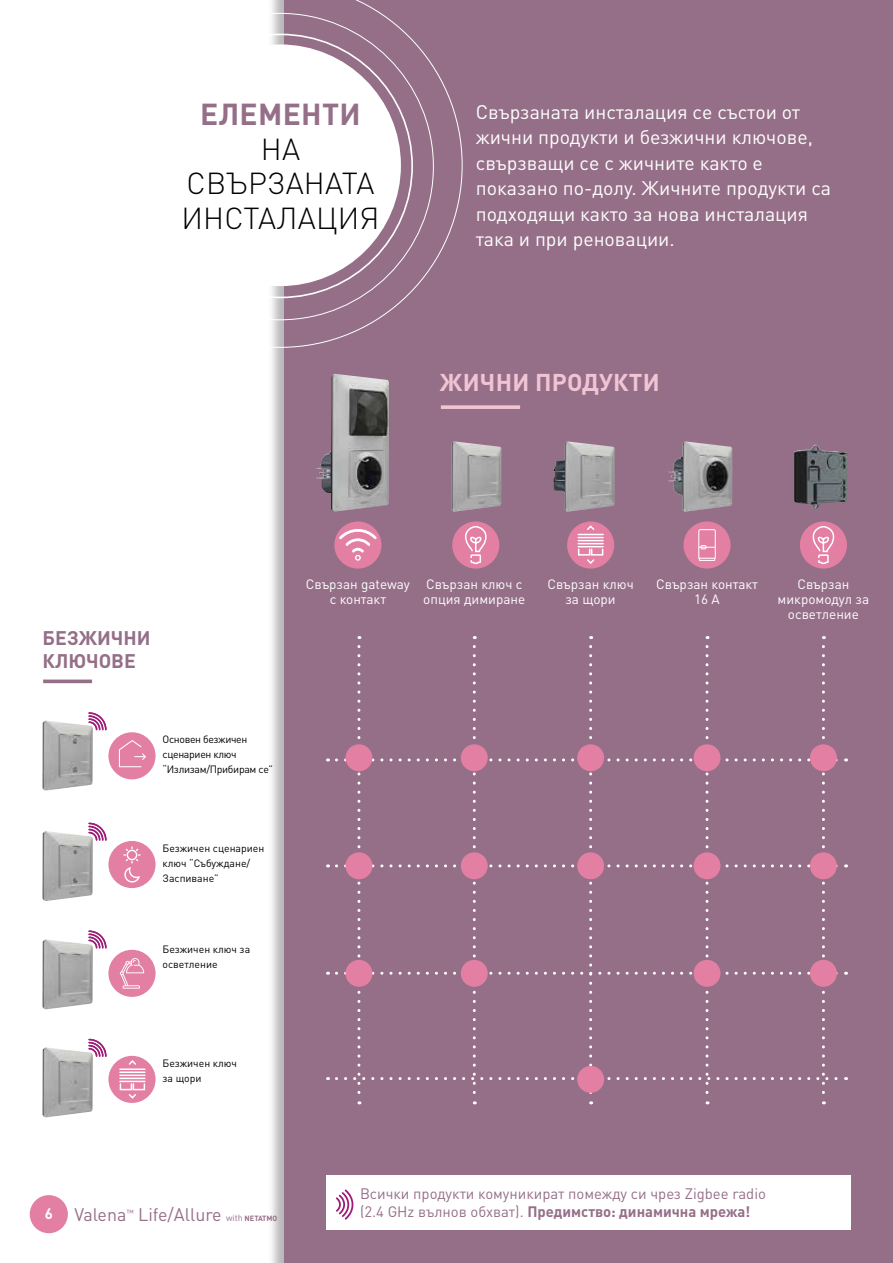
<style>
.page{position:relative;width:893px;height:1263px;background:#fff}
.page>*{position:absolute;margin:0;border:0;box-sizing:border-box;transform-origin:0 0}
.t1{font:300 30px/34.5px "DIN Pro";letter-spacing:.01em;color:#000;text-align:center}
.t2{font:700 30px "DIN Pro";letter-spacing:.01em;color:#956f88}
.t3{font:700 24px "DIN Pro";letter-spacing:.01em;color:#f1c4d4}
.t4{font:19.5px/25.5px "DIN Pro";color:#fff}
.t5{font:700 19.5px/22.5px "DIN Pro";color:#956f88}
.t6{font:18px "DIN Pro";color:#956f88}
.t7{font:15px/18px "DIN Pro";color:#956f88}
.t8{font:13.5px/15px "DIN Pro";color:#fff;text-align:center}
.t9{font:10.5px/15px "DIN Pro";color:#000}
.t10{font:10.5px/15px "DIN Pro";letter-spacing:-.03em;color:#000}
.t11{font:700 7.5px "DIN Pro";color:#956f88}
.s1{font-weight:700;font-size:15px;color:#fff}
.s2{font-weight:400;font-size:9px}
.s3{font-weight:700}
</style>
<div class="page">
<div style="left:285px;top:0;width:608px;height:1263px;background:#956f88"></div>
<svg style="left:336px;top:646px;width:510px;height:458px"></svg>
<div style="left:334px;top:521px;width:47px;height:48px;background:#e27fa3;border-radius:50%"></div>
<svg style="left:339px;top:529px;width:37px;height:32px"></svg>
<div style="left:452px;top:521px;width:47px;height:48px;background:#e27fa3;border-radius:50%"></div>
<svg style="left:465px;top:526px;width:22px;height:39px"></svg>
<div style="left:800px;top:521px;width:47px;height:48px;background:#e27fa3;border-radius:50%"></div>
<svg style="left:812px;top:526px;width:23px;height:39px"></svg>
<div style="left:567px;top:521px;width:47px;height:48px;background:#e27fa3;border-radius:50%"></div>
<svg style="left:577px;top:524px;width:27px;height:41px"></svg>
<div style="left:683px;top:521px;width:48px;height:48px;background:#e27fa3;border-radius:50%"></div>
<svg style="left:698px;top:529px;width:18px;height:32px"></svg>
<img style="left:451px;top:441px;width:50px;height:71px">
<img style="left:553px;top:441px;width:62px;height:71px">
<img style="left:668px;top:441px;width:64px;height:71px">
<img style="left:794px;top:445px;width:53px;height:64px">
<svg style="left:441px;top:405px;width:79px;height:4px"></svg>
<svg style="left:43px;top:679px;width:49px;height:4px"></svg>
<div style="left:108px;top:1056px;width:48px;height:47px;background:#e27fa3;border-radius:50%"></div>
<svg style="left:118px;top:1059px;width:28px;height:41px"></svg>
<svg style="left:88px;top:1038px;width:19px;height:19px"></svg>
<div style="left:577px;top:1066px;width:27px;height:27px;background:#e27fa3;border-radius:50%"></div>
<svg style="left:88px;top:712px;width:19px;height:19px"></svg>
<div style="left:108px;top:732px;width:48px;height:47px;background:#e27fa3;border-radius:50%"></div>
<svg style="left:119px;top:740px;width:27px;height:27px"></svg>
<div style="left:810px;top:744px;width:27px;height:27px;background:#e27fa3;border-radius:50%"></div>
<div style="left:694px;top:744px;width:26px;height:27px;background:#e27fa3;border-radius:50%"></div>
<div style="left:577px;top:744px;width:27px;height:27px;background:#e27fa3;border-radius:50%"></div>
<div style="left:461px;top:744px;width:27px;height:27px;background:#e27fa3;border-radius:50%"></div>
<div style="left:345px;top:744px;width:27px;height:27px;background:#e27fa3;border-radius:50%"></div>
<div style="left:108px;top:841px;width:48px;height:47px;background:#e27fa3;border-radius:50%"></div>
<svg style="left:123px;top:846px;width:18px;height:36px"></svg>
<svg style="left:88px;top:822px;width:19px;height:19px"></svg>
<div style="left:810px;top:852px;width:27px;height:27px;background:#e27fa3;border-radius:50%"></div>
<div style="left:694px;top:852px;width:26px;height:27px;background:#e27fa3;border-radius:50%"></div>
<div style="left:577px;top:852px;width:27px;height:27px;background:#e27fa3;border-radius:50%"></div>
<div style="left:461px;top:852px;width:27px;height:27px;background:#e27fa3;border-radius:50%"></div>
<div style="left:345px;top:852px;width:27px;height:27px;background:#e27fa3;border-radius:50%"></div>
<div style="left:108px;top:950px;width:48px;height:47px;background:#e27fa3;border-radius:50%"></div>
<svg style="left:120px;top:958px;width:24px;height:31px"></svg>
<svg style="left:88px;top:930px;width:19px;height:19px"></svg>
<div style="left:810px;top:960px;width:27px;height:27px;background:#e27fa3;border-radius:50%"></div>
<div style="left:694px;top:960px;width:26px;height:27px;background:#e27fa3;border-radius:50%"></div>
<div style="left:461px;top:960px;width:27px;height:27px;background:#e27fa3;border-radius:50%"></div>
<div style="left:345px;top:960px;width:27px;height:27px;background:#e27fa3;border-radius:50%"></div>
<div style="left:326px;top:1175px;width:524px;height:55px;background:#fff"></div>
<svg style="left:336px;top:1189px;width:18px;height:31px"></svg>
<svg style="left:272px;top:0;width:190px;height:348px"></svg>
<div style="left:159px;top:44px;width:242px;height:242px;background:#fff;border-radius:50%"></div>
<img style="left:316px;top:374px;width:73px;height:138px">
<img style="left:42px;top:720px;width:51px;height:71px">
<img style="left:42px;top:831px;width:51px;height:70px">
<img style="left:42px;top:939px;width:51px;height:70px">
<img style="left:42px;top:1047px;width:51px;height:70px">
<div style="left:30px;top:1195px;width:38px;height:38px;background:#e27fa3;border-radius:50%"></div>
<h1 class="t2" style="left:200px;top:89px;width:162px">ЕЛЕМЕНТИ</h1>
<h1 class="t1" style="left:181px;top:129px;width:200px">НА<br>СВЪРЗАНАТА<br>ИНСТАЛАЦИЯ</h1>
<p class="t4" style="left:476px;top:98px;width:357px">Свързаната инсталация се състои от жични продукти и безжични ключове, свързващи се с жичните както е показано по-долу. Жичните продукти са подходящи както за нова инсталация така и при реновации.</p>
<p class="t3" style="left:440px;top:362px;width:221px">ЖИЧНИ ПРОДУКТИ</p>
<p class="t5" style="left:43px;top:625px;width:110px">БЕЗЖИЧНИ<br>КЛЮЧОВЕ</p>
<p class="t10" style="left:163px;top:732px;width:112px">Основен безжичен сценариен ключ “Излизам/Прибирам се”</p>
<p class="t9" style="left:163px;top:840px;width:103px">Безжичен сценариен ключ “Събуждане/<br>Заспиване”</p>
<p class="t9" style="left:163px;top:942px;width:89px">Безжичен ключ за осветление</p>
<p class="t8" style="left:306px;top:576px;width:106px">Свързан gateway с контакт</p>
<p class="t8" style="left:778px;top:576px;width:93px">Свързан микромодул за осветление</p>
<p class="t8" style="left:423px;top:576px;width:103px;text-align:left">Свързан ключ с опция димиране</p>
<p class="t8" style="left:547px;top:576px;width:88px">Свързан ключ за щори</p>
<p class="t8" style="left:656px;top:576px;width:103px">Свързан контакт<br>16 A</p>
<p class="t9" style="left:163px;top:1055px;width:76px">Безжичен ключ за щори</p>
<p class="t6" style="left:45px;top:1202px;width:179px"><span class="s1">6</span> Valena<sup>™</sup> Life/Allure</p>
<p class="t11" style="left:226px;top:1211px;width:53px"><span class="s2">with</span> NETATMO</p>
<p class="t7" style="left:360px;top:1184px;width:407px">Всички продукти комуникират помежду си чрез Zigbee radio (2.4 GHz вълнов обхват). <span class="s3">Предимство: динамична мрежа!</span></p>
</div>
